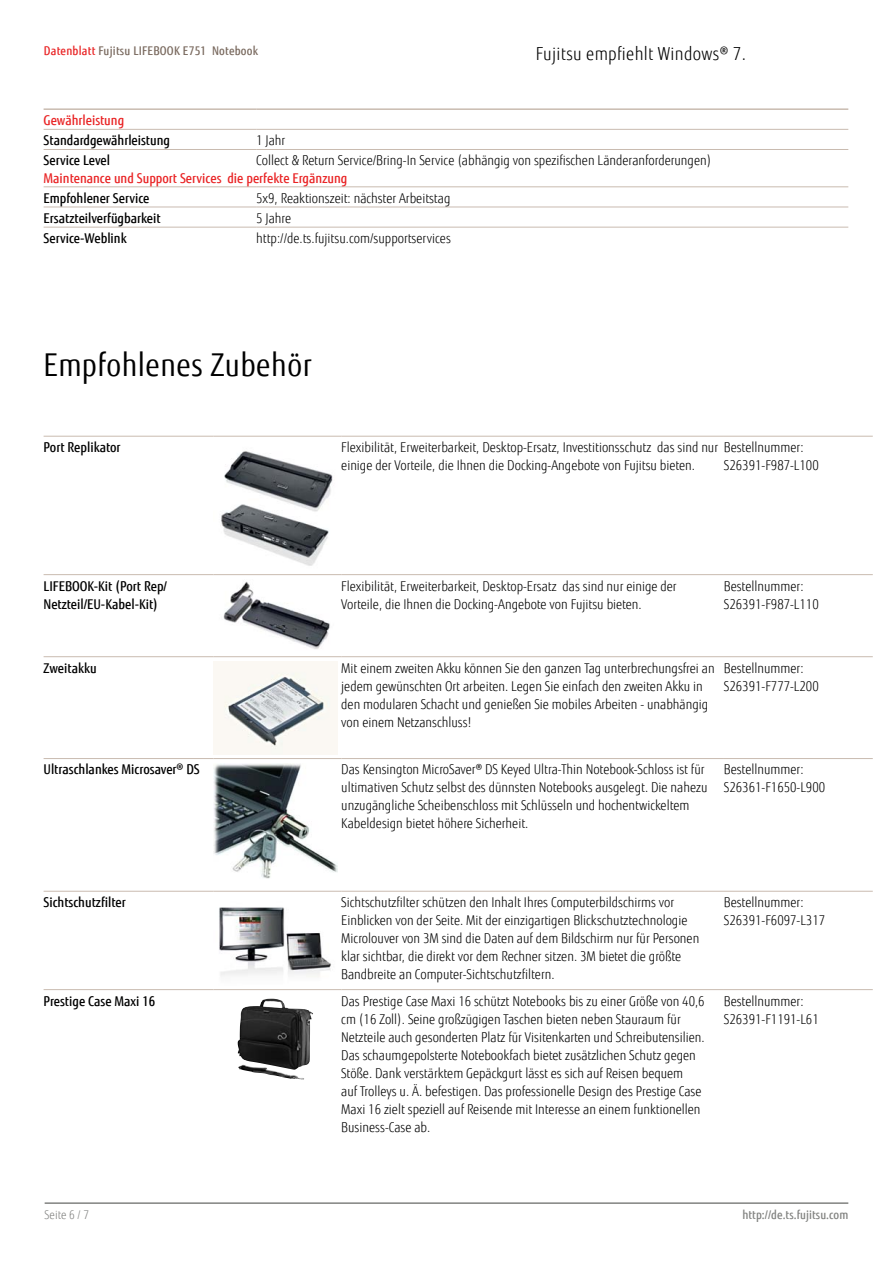
<style>
.page{position:relative;width:893px;height:1263px;background:#fff}
.page>*{position:absolute;margin:0;border:0;box-sizing:border-box;transform-origin:0 0}
.t1{font:31.5px "Fujitsu Sans";letter-spacing:.02em;color:#000;scale:.9 1}
.t2{font:300 18px "Fujitsu Sans";letter-spacing:.02em;color:#000;scale:.9 1}
.t3{font:300 13.5px/18px "Fujitsu Sans";color:#000;scale:.9 1}
.t4{font:500 13.5px/18px "Fujitsu Sans";color:#000;scale:.9 1}
.t5{font:500 13.5px "Fujitsu Sans";color:#e92425;scale:.9 1}
.t6{font:500 12px "Fujitsu Sans";letter-spacing:.02em;color:#79695e;scale:.9 1}
.t7{font:500 12px "Fujitsu Sans";letter-spacing:.005em;color:#818280;scale:.9 1}
.t8{font:300 12px "Fujitsu Sans";letter-spacing:.005em;color:#818280;scale:.9 1}
.s1{color:#e92425}
</style>
<div class="page">
<hr style="left:45px;top:1202px;width:803px;height:2px;background:#818280">
<hr style="left:44px;top:108px;width:212px;height:2px;background:#c9bbb0">
<hr style="left:256px;top:108px;width:592px;height:2px;background:#c9bbb0">
<hr style="left:44px;top:129px;width:212px;height:1px;background:#c9bbb0">
<hr style="left:256px;top:129px;width:592px;height:1px;background:#c9bbb0">
<hr style="left:44px;top:149px;width:212px;height:1px;background:#c9bbb0">
<hr style="left:256px;top:149px;width:592px;height:1px;background:#c9bbb0">
<hr style="left:44px;top:186px;width:212px;height:1px;background:#c9bbb0">
<hr style="left:256px;top:186px;width:592px;height:1px;background:#c9bbb0">
<hr style="left:44px;top:207px;width:212px;height:1px;background:#c9bbb0">
<hr style="left:256px;top:207px;width:592px;height:1px;background:#c9bbb0">
<hr style="left:44px;top:227px;width:212px;height:1px;background:#c9bbb0">
<hr style="left:256px;top:227px;width:592px;height:1px;background:#c9bbb0">
<hr style="left:44px;top:436px;width:170px;height:1px;background:#c9bbb0">
<hr style="left:214px;top:436px;width:127px;height:1px;background:#c9bbb0">
<hr style="left:341px;top:436px;width:383px;height:1px;background:#c9bbb0">
<hr style="left:724px;top:436px;width:149px;height:1px;background:#c9bbb0">
<hr style="left:44px;top:574px;width:170px;height:1px;background:#c9bbb0">
<hr style="left:214px;top:574px;width:127px;height:1px;background:#c9bbb0">
<hr style="left:341px;top:574px;width:383px;height:1px;background:#c9bbb0">
<hr style="left:724px;top:574px;width:149px;height:1px;background:#c9bbb0">
<hr style="left:44px;top:656px;width:170px;height:1px;background:#c9bbb0">
<hr style="left:214px;top:656px;width:127px;height:1px;background:#c9bbb0">
<hr style="left:341px;top:656px;width:383px;height:1px;background:#c9bbb0">
<hr style="left:724px;top:656px;width:149px;height:1px;background:#c9bbb0">
<hr style="left:44px;top:758px;width:170px;height:1px;background:#c9bbb0">
<hr style="left:214px;top:758px;width:127px;height:1px;background:#c9bbb0">
<hr style="left:341px;top:758px;width:383px;height:1px;background:#c9bbb0">
<hr style="left:724px;top:758px;width:149px;height:1px;background:#c9bbb0">
<hr style="left:44px;top:891px;width:170px;height:1px;background:#c9bbb0">
<hr style="left:214px;top:891px;width:127px;height:1px;background:#c9bbb0">
<hr style="left:341px;top:891px;width:383px;height:1px;background:#c9bbb0">
<hr style="left:724px;top:891px;width:149px;height:1px;background:#c9bbb0">
<hr style="left:44px;top:989px;width:170px;height:1px;background:#c9bbb0">
<hr style="left:214px;top:989px;width:127px;height:1px;background:#c9bbb0">
<hr style="left:341px;top:989px;width:383px;height:1px;background:#c9bbb0">
<hr style="left:724px;top:989px;width:149px;height:1px;background:#c9bbb0">
<img style="left:221px;top:451px;width:112px;height:115px">
<img style="left:223px;top:581px;width:107px;height:68px">
<img style="left:214px;top:662px;width:123px;height:92px">
<img style="left:214px;top:764px;width:123px;height:115px">
<img style="left:219px;top:907px;width:112px;height:70px">
<img style="left:237px;top:998px;width:76px;height:72px">
<p class="t6" style="left:44px;top:43px;width:239px"><span class="s1">Datenblatt</span> Fujitsu LIFEBOOK E751 Notebook</p>
<h2 class="t2" style="left:536px;top:43px;width:235px">Fujitsu empfiehlt Windows® 7.</h2>
<p class="t5" style="left:44px;top:112px;width:91px">Gewährleistung</p>
<p class="t4" style="left:44px;top:132px;width:142px">Standardgewährleistung</p>
<p class="t3" style="left:256px;top:132px;width:34px">1 Jahr</p>
<p class="t4" style="left:44px;top:152px;width:75px">Service Level</p>
<p class="t3" style="left:256px;top:152px;width:507px">Collect &amp; Return Service/Bring-In Service (abhängig von spezifischen Länderanforderungen)</p>
<p class="t5" style="left:44px;top:169px;width:339px">Maintenance und Support Services die perfekte Ergänzung</p>
<p class="t4" style="left:44px;top:189px;width:119px">Empfohlener Service</p>
<p class="t3" style="left:256px;top:189px;width:217px">5x9, Reaktionszeit: nächster Arbeitstag</p>
<p class="t4" style="left:44px;top:209px;width:132px">Ersatzteilverfügbarkeit</p>
<p class="t3" style="left:256px;top:209px;width:40px">5 Jahre</p>
<p class="t4" style="left:44px;top:229px;width:94px">Service-Weblink</p>
<p class="t3" style="left:256px;top:229px;width:218px">http://de.ts.fujitsu.com/supportservices</p>
<h1 class="t1" style="left:44px;top:346px;width:299px">Empfohlenes Zubehör</h1>
<p class="t4" style="left:44px;top:438px;width:87px">Port Replikator</p>
<p class="t3" style="left:341px;top:438px;width:515px">Flexibilität, Erweiterbarkeit, Desktop-Ersatz, Investitionsschutz das sind nur Bestellnummer: einige der Vorteile, die Ihnen die Docking-Angebote von Fujitsu bieten.</p>
<p class="t3" style="left:724px;top:456px;width:107px">S26391-F987-L100</p>
<p class="t4" style="left:44px;top:577px;width:139px">LIFEBOOK-Kit (Port Rep/<br>Netzteil/EU-Kabel-Kit)</p>
<p class="t3" style="left:341px;top:577px;width:374px">Flexibilität, Erweiterbarkeit, Desktop-Ersatz das sind nur einige der<br>Vorteile, die Ihnen die Docking-Angebote von Fujitsu bieten.</p>
<p class="t3" style="left:724px;top:577px;width:107px">Bestellnummer:<br>S26391-F987-L110</p>
<p class="t4" style="left:44px;top:659px;width:61px">Zweitakku</p>
<p class="t3" style="left:341px;top:659px;width:416px">Mit einem zweiten Akku können Sie den ganzen Tag unterbrechungsfrei an jedem gewünschten Ort arbeiten. Legen Sie einfach den zweiten Akku in den modularen Schacht und genießen Sie mobiles Arbeiten - unabhängig von einem Netzanschluss!</p>
<p class="t3" style="left:724px;top:659px;width:107px">Bestellnummer:<br>S26391-F777-L200</p>
<p class="t4" style="left:44px;top:761px;width:175px">Ultraschlankes Microsaver® DS</p>
<p class="t3" style="left:341px;top:761px;width:408px">Das Kensington MicroSaver® DS Keyed Ultra-Thin Notebook-Schloss ist für ultimativen Schutz selbst des dünnsten Notebooks ausgelegt. Die nahezu unzugängliche Scheibenschloss mit Schlüsseln und hochentwickeltem Kabeldesign bietet höhere Sicherheit.</p>
<p class="t3" style="left:724px;top:761px;width:114px">Bestellnummer:<br>S26361-F1650-L900</p>
<p class="t4" style="left:44px;top:893px;width:93px">Sichtschutzfilter</p>
<p class="t3" style="left:341px;top:893px;width:399px">Sichtschutzfilter schützen den Inhalt Ihres Computerbildschirms vor Einblicken von der Seite. Mit der einzigartigen Blickschutztechnologie Microlouver von 3M sind die Daten auf dem Bildschirm nur für Personen klar sichtbar, die direkt vor dem Rechner sitzen. 3M bietet die größte Bandbreite an Computer-Sichtschutzfiltern.</p>
<p class="t3" style="left:724px;top:893px;width:114px">Bestellnummer:<br>S26391-F6097-L317</p>
<p class="t4" style="left:44px;top:992px;width:126px">Prestige Case Maxi 16</p>
<p class="t3" style="left:341px;top:992px;width:405px">Das Prestige Case Maxi 16 schützt Notebooks bis zu einer Größe von 40,6 cm (16 Zoll). Seine großzügigen Taschen bieten neben Stauraum für Netzteile auch gesonderten Platz für Visitenkarten und Schreibutensilien.<br>Das schaumgepolsterte Notebookfach bietet zusätzlichen Schutz gegen Stöße. Dank verstärktem Gepäckgurt lässt es sich auf Reisen bequem<br>auf Trolleys u. Ä. befestigen. Das professionelle Design des Prestige Case Maxi 16 zielt speziell auf Reisende mit Interesse an einem funktionellen Business-Case ab.</p>
<p class="t3" style="left:724px;top:992px;width:107px">Bestellnummer:<br>S26391-F1191-L61</p>
<p class="t8" style="left:45px;top:1208px;width:51px">Seite 6 / 7</p>
<p class="t7" style="left:742px;top:1208px;width:119px">http://de.ts.fujitsu.com</p>
</div>
